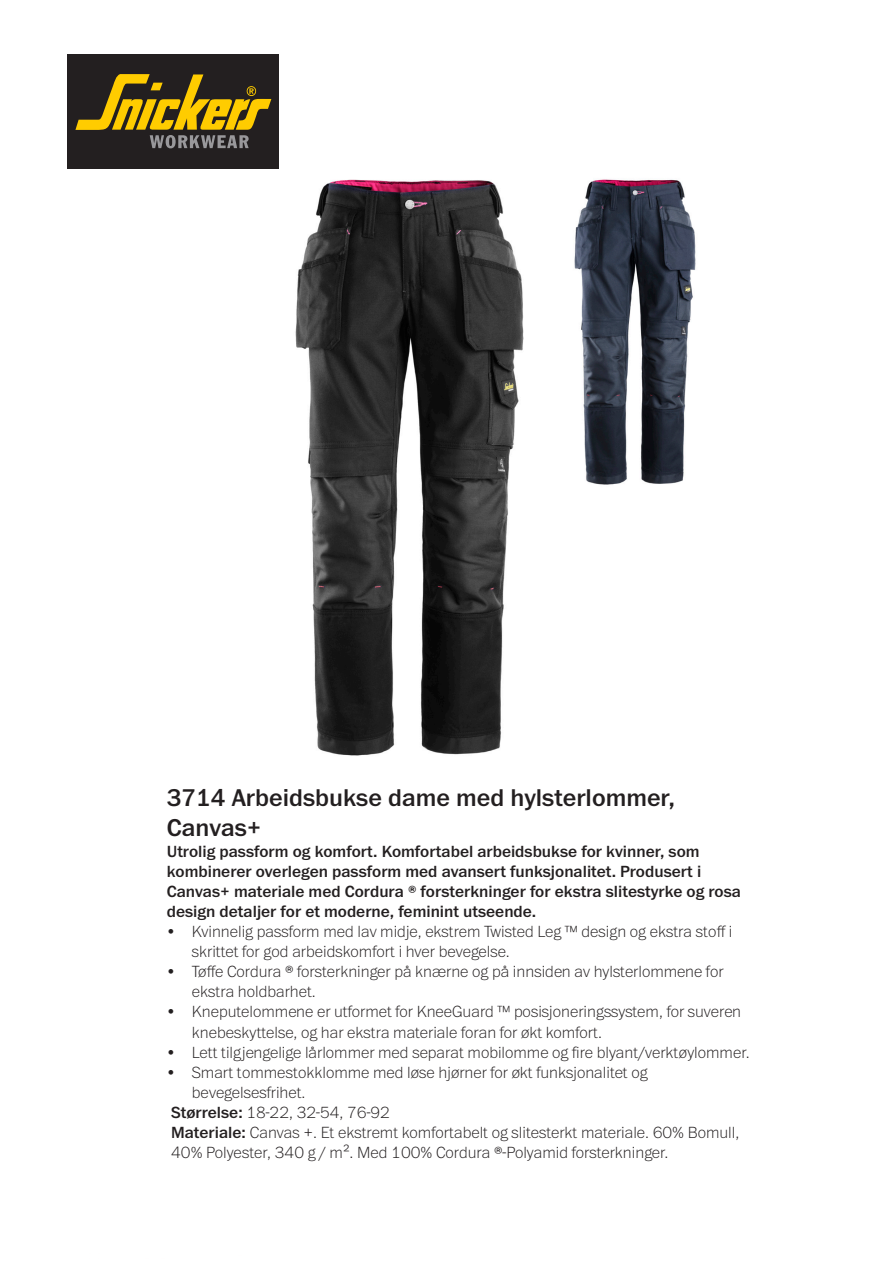
<style>
.page{position:relative;width:893px;height:1263px;background:#fff}
.page>*{position:absolute;margin:0;border:0;box-sizing:border-box;transform-origin:0 0}
.t1{font:500 25.2px/30.2px "Franklin ITC Pro";color:#231f20}
.t2{font:100 16.8px/20.1px "Franklin ITC Pro";color:#231f20}
.t3{font:500 16.8px/20.1px "Franklin ITC Pro";color:#231f20}
.s1{font-weight:500}
</style>
<div class="page">
<div style="left:68px;top:54px;width:211px;height:115px;background:#231f20"></div>
<svg style="left:75px;top:74px;width:196px;height:74px"></svg>
<img style="left:295px;top:179px;width:229px;height:577px">
<img style="left:574px;top:179px;width:122px;height:306px">
<h1 class="t1" style="left:167px;top:783px;width:510px">3714 Arbeidsbukse dame med hylsterlommer,<br>Canvas+</h1>
<p class="t3" style="left:167px;top:841px;width:576px">Utrolig passform og komfort. Komfortabel arbeidsbukse for kvinner, som kombinerer overlegen passform med avansert funksjonalitet. Produsert i Canvas+ materiale med Cordura ® forsterkninger for ekstra slitestyrke og rosa design detaljer for et moderne, feminint utseende.</p>
<p class="t2" style="left:192px;top:922px;width:542px;text-indent:-25px">• Kvinnelig passform med lav midje, ekstrem Twisted Leg ™ design og ekstra stoff i skrittet for god arbeidskomfort i hver bevegelse.</p>
<p class="t2" style="left:192px;top:962px;width:533px;text-indent:-25px">• Tøffe Cordura ® forsterkninger på knærne og på innsiden av hylsterlommene for ekstra holdbarhet.</p>
<p class="t2" style="left:192px;top:1002px;width:551px;text-indent:-25px">• Kneputelommene er utformet for KneeGuard ™ posisjoneringssystem, for suveren knebeskyttelse, og har ekstra materiale foran for økt komfort.</p>
<p class="t2" style="left:167px;top:1042px;width:584px">• Lett tilgjengelige lårlommer med separat mobilomme og fire blyant/verktøylommer.</p>
<p class="t2" style="left:167px;top:1062px;width:482px">• Smart tommestokklomme med løse hjørner for økt funksjonalitet og</p>
<p class="t2" style="left:192px;top:1083px;width:115px">bevegelsesfrihet.</p>
<p class="t2" style="left:171px;top:1103px;width:220px"><span class="s1">Størrelse:</span> 18-22, 32-54, 76-92</p>
<p class="t2" style="left:171px;top:1123px;width:570px"><span class="s1">Materiale:</span> Canvas +. Et ekstremt komfortabelt og slitesterkt materiale. 60% Bomull,</p>
<p class="t2" style="left:171px;top:1143px;width:499px">40% Polyester, 340 g / m². Med 100% Cordura ®-Polyamid forsterkninger.</p>
</div>
